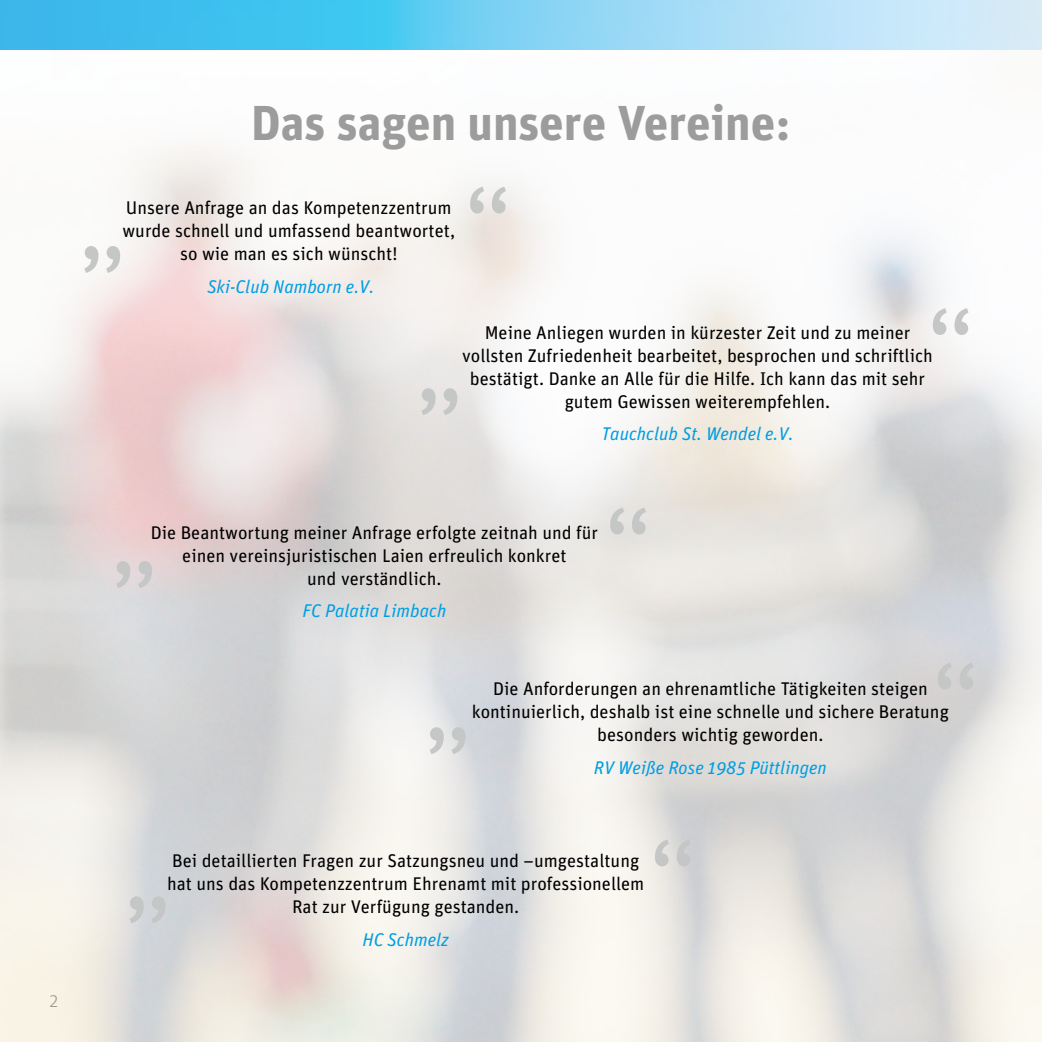
<style>
.page{position:relative;width:1042px;height:1042px;background:#fff}
.page>*{position:absolute;margin:0;border:0;box-sizing:border-box;transform-origin:0 0}
.t1{font:700 49px "Unit OT";color:#9c9c9d}
.t2{font:18.38px/22.8px "Unit OT";color:#000;text-align:center}
.t3{font:italic 18.38px "Unit OT";color:#009ee3}
.t4{font:300 18.38px "Unit OT";color:#868786}
</style>
<div class="page">
<img style="left:0;top:0;width:1042px;height:1042px">
<svg style="left:84px;top:246px;width:36px;height:27px"></svg>
<svg style="left:470px;top:187px;width:36px;height:26px"></svg>
<svg style="left:421px;top:388px;width:36px;height:27px"></svg>
<svg style="left:933px;top:308px;width:35px;height:27px"></svg>
<svg style="left:116px;top:561px;width:36px;height:27px"></svg>
<svg style="left:610px;top:507px;width:36px;height:27px"></svg>
<svg style="left:430px;top:727px;width:35px;height:27px"></svg>
<svg style="left:938px;top:662px;width:35px;height:27px"></svg>
<svg style="left:130px;top:896px;width:35px;height:27px"></svg>
<svg style="left:655px;top:839px;width:36px;height:27px"></svg>
<p class="t4" style="left:50px;top:985px;width:10px">2</p>
<h1 class="t1" style="left:251px;top:83px;width:541px">Das sagen unsere Vereine:</h1>
<p class="t2" style="left:122px;top:195px;width:334px">Unsere Anfrage an das Kompetenzzentrum wurde schnell und umfassend beantwortet, so wie man es sich wünscht!</p>
<p class="t3" style="left:207px;top:271px;width:168px">Ski-Club Namborn e.V.</p>
<p class="t2" style="left:462px;top:319px;width:472px">Meine Anliegen wurden in kürzester Zeit und zu meiner vollsten Zufriedenheit bearbeitet, besprochen und schriftlich bestätigt. Danke an Alle für die Hilfe. Ich kann das mit sehr gutem Gewissen weiterempfehlen.</p>
<p class="t3" style="left:601px;top:419px;width:194px">Tauchclub St. Wendel e.V.</p>
<p class="t2" style="left:151px;top:519px;width:449px">Die Beantwortung meiner Anfrage erfolgte zeitnah und für einen vereinsjuristischen Laien erfreulich konkret<br>und verständlich.</p>
<p class="t3" style="left:302px;top:596px;width:145px">FC Palatia Limbach</p>
<p class="t2" style="left:472px;top:675px;width:478px">Die Anforderungen an ehrenamtliche Tätigkeiten steigen kontinuierlich, deshalb ist eine schnelle und sichere Beratung besonders wichtig geworden.</p>
<p class="t3" style="left:594px;top:752px;width:234px">RV Weiße Rose 1985 Püttlingen</p>
<p class="t2" style="left:167px;top:847px;width:479px">Bei detaillierten Fragen zur Satzungsneu und –umgestaltung hat uns das Kompetenzzentrum Ehrenamt mit professionellem<br>Rat zur Verfügung gestanden.</p>
<p class="t3" style="left:363px;top:924px;width:88px">HC Schmelz</p>
</div>
